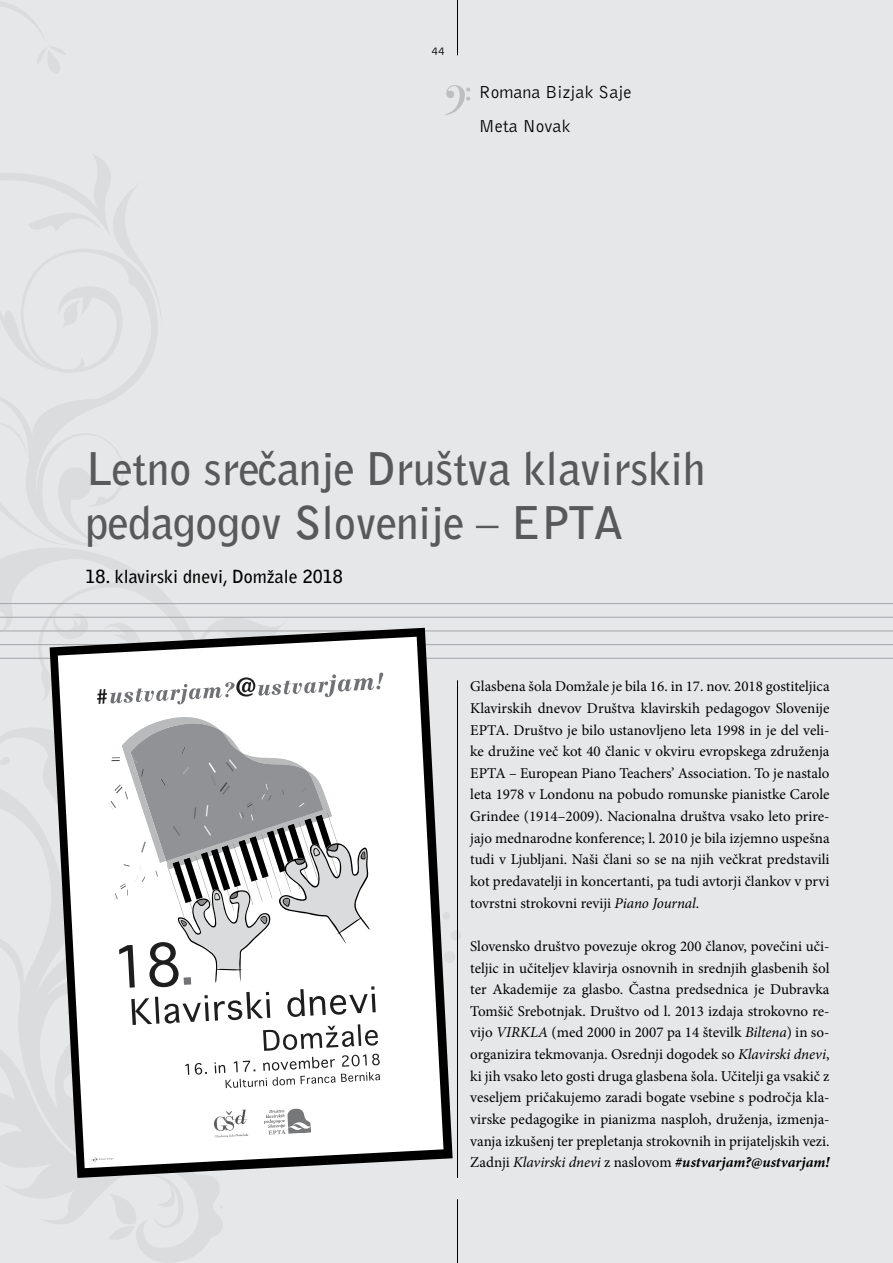
<style>
.page{position:relative;width:893px;height:1263px;background:#e6e7e8}
.page>*{position:absolute;margin:0;border:0;box-sizing:border-box;transform-origin:0 0}
.t1{font:700 45px/54px "Bell Gothic BT";color:#58595b}
.t2{font:700 18px "Bell Gothic Std";color:#000}
.t3{font:18px/34.3px "Bell Gothic BT";color:#000}
.t4{font:15px/21.6px "Minion Pro";color:#000;text-align:justify}
.t5{font:12px "Bell Gothic BT";color:#000}
.s1{font-style:italic}
.s2{font-weight:700;font-style:italic}
</style>
<div class="page">
<svg style="left:0;top:371px;width:144px;height:175px"></svg>
<svg style="left:0;top:549px;width:287px;height:714px"></svg>
<svg style="left:0;top:480px;width:72px;height:94px"></svg>
<hr style="left:457px;top:0;width:1px;height:55px;background:#000">
<hr style="left:457px;top:680px;width:1px;height:498px;background:#000">
<hr style="left:457px;top:1199px;width:1px;height:64px;background:#000">
<svg style="left:445px;top:85px;width:25px;height:30px"></svg>
<hr style="left:0;top:603px;width:893px;height:1px;background:#a7a9ac">
<hr style="left:0;top:617px;width:893px;height:1px;background:#a7a9ac">
<hr style="left:0;top:630px;width:893px;height:1px;background:#a7a9ac">
<hr style="left:0;top:644px;width:893px;height:1px;background:#a7a9ac">
<hr style="left:0;top:658px;width:893px;height:1px;background:#a7a9ac">
<svg style="left:50px;top:628px;width:403px;height:88px"></svg>
<svg style="left:58px;top:637px;width:385px;height:79px;background:#dcdcdc"></svg>
<svg style="left:59px;top:650px;width:28px;height:4px"></svg>
<svg style="left:387px;top:637px;width:13px;height:1px"></svg>
<svg style="left:0;top:716px;width:461px;height:524px"></svg>
<svg style="left:0;top:2px;width:160px;height:369px"></svg>
<p class="t5" style="left:431px;top:44px;width:15px">44</p>
<p class="t3" style="left:479px;top:74px;width:154px">Romana Bizjak Saje<br>Meta Novak</p>
<h1 class="t1" style="left:85px;top:441px;width:621px">Letno sreËanje Društva klavirskih pedagogov Slovenije – EPTA</h1>
<p class="t2" style="left:85px;top:565px;width:259px">18. klavirski dnevi, Domžale 2018</p>
<p class="t4" style="left:470px;top:676px;width:361px">Glasbena šola Domžale je bila 16. in 17. nov. 2018 gostiteljica Klavirskih dnevov Društva klavirskih pedagogov Slovenije EPTA. Društvo je bilo ustanovljeno leta 1998 in je del veli&shy;ke družine več kot 40 članic v okviru evropskega združenja EPTA – European Piano Teachers’ Association. To je nastalo leta 1978 v Londonu na pobudo romunske pianistke Carole Grindee (1914–2009). Nacionalna društva vsako leto prire&shy;jajo mednarodne konference; l. 2010 je bila izjemno uspešna tudi v Ljubljani. Naši člani so se na njih večkrat predstavili kot predavatelji in koncertanti, pa tudi avtorji člankov v prvi tovrstni strokovni reviji <span class="s1">Piano Journal</span>.</p>
<p class="t4" style="left:470px;top:935px;width:361px">Slovensko društvo povezuje okrog 200 članov, povečini uči&shy;teljic in učiteljev klavirja osnovnih in srednjih glasbenih šol ter Akademije za glasbo. Častna predsednica je Dubravka Tomšič Srebotnjak. Društvo od l. 2013 izdaja strokovno re&shy;vijo <span class="s1">VIRKLA</span> (med 2000 in 2007 pa 14 številk <span class="s1">Biltena</span>) in so&shy;organizira tekmovanja. Osrednji dogodek so <span class="s1">Klavirski dnevi</span>, ki jih vsako leto gosti druga glasbena šola. Učitelji ga vsakič z veseljem pričakujemo zaradi bogate vsebine s področja kla&shy;virske pedagogike in pianizma nasploh, druženja, izmenja&shy;vanja izkušenj ter prepletanja strokovnih in prijateljskih vezi.<br>Zadnji <span class="s1">Klavirski dnevi</span> z naslovom <span class="s2">#ustvarjam?@ustvarjam!</span></p>
</div>
